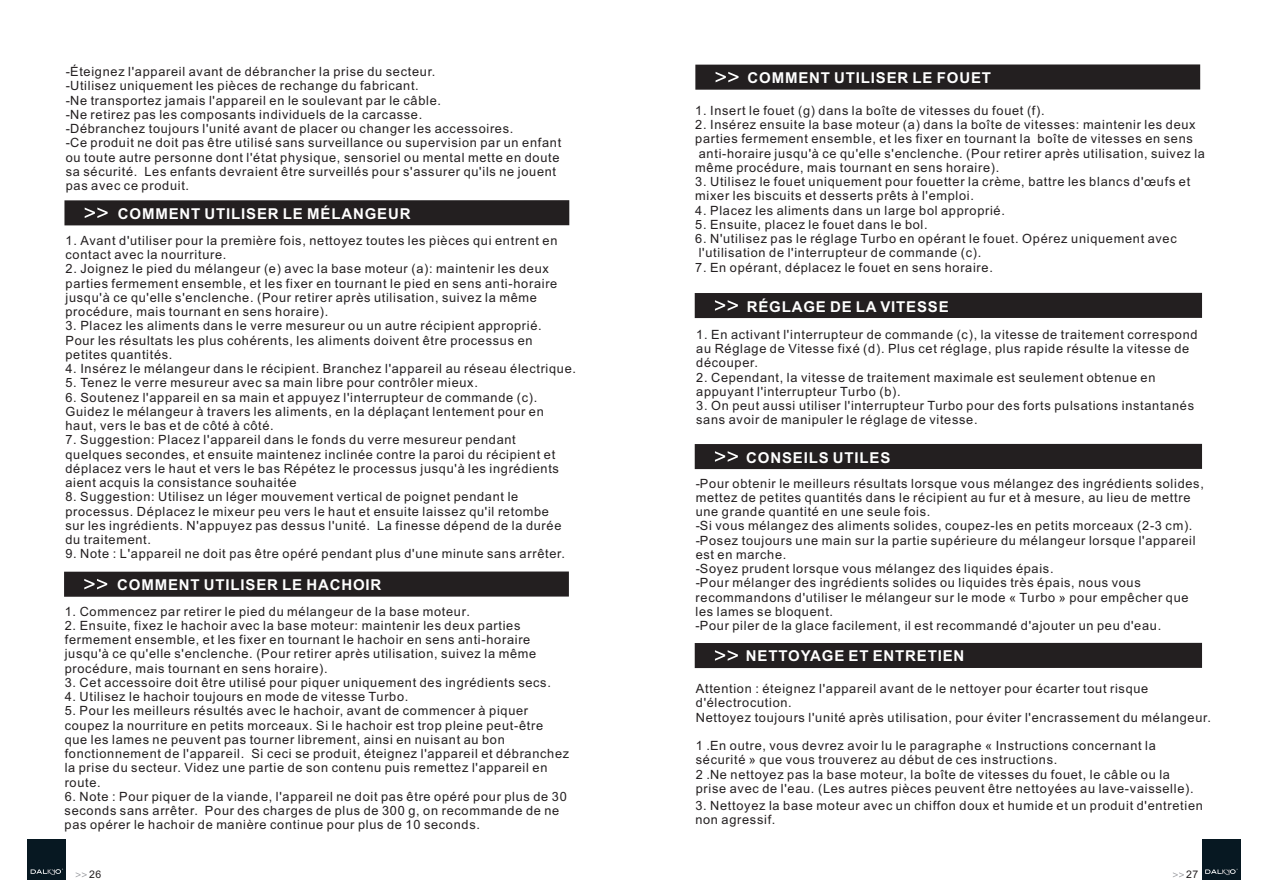
<style>
.page{position:relative;width:1263px;height:893px;background:#fff}
.page>*{position:absolute;margin:0;border:0;box-sizing:border-box;transform-origin:0 0}
.t1{font:700 15px "Arial";letter-spacing:.055em;color:#fff}
.t2{font:12.75px/14.2px "Arial";letter-spacing:.055em;color:#231f20}
.t3{font:10.5px "Arial";color:#231f20}
</style>
<div class="page">
<div style="left:64px;top:200px;width:505px;height:25px;background:#231f20"></div>
<svg style="left:85px;top:208px;width:23px;height:10px"></svg>
<div style="left:695px;top:64px;width:505px;height:26px;background:#231f20"></div>
<svg style="left:715px;top:72px;width:23px;height:10px"></svg>
<div style="left:64px;top:571px;width:505px;height:26px;background:#231f20"></div>
<svg style="left:84px;top:579px;width:23px;height:10px"></svg>
<div style="left:695px;top:293px;width:507px;height:25px;background:#231f20"></div>
<svg style="left:715px;top:300px;width:23px;height:11px"></svg>
<div style="left:695px;top:444px;width:507px;height:25px;background:#231f20"></div>
<svg style="left:715px;top:451px;width:23px;height:11px"></svg>
<div style="left:695px;top:643px;width:507px;height:25px;background:#231f20"></div>
<svg style="left:715px;top:650px;width:23px;height:11px"></svg>
<div style="left:27px;top:839px;width:39px;height:41px;background:#071822"></div>
<svg style="left:31px;top:869px;width:32px;height:6px"></svg>
<svg style="left:76px;top:872px;width:11px;height:5px"></svg>
<div style="left:1202px;top:839px;width:38px;height:41px;background:#071822"></div>
<svg style="left:1205px;top:869px;width:33px;height:6px"></svg>
<svg style="left:1173px;top:872px;width:11px;height:5px"></svg>
<p class="t2" style="left:66px;top:66px;width:497px">-Éteignez l'appareil avant de débrancher la prise du secteur.<br>-Utilisez uniquement les pièces de rechange du fabricant.<br>-Ne transportez jamais l'appareil en le soulevant par le câble.<br>-Ne retirez pas les composants individuels de la carcasse.<br>-Débranchez toujours l'unité avant de placer ou changer les accessoires.<br>-Ce produit ne doit pas être utilisé sans surveillance ou supervision par un enfant ou toute autre personne dont l'état physique, sensoriel ou mental mette en doute sa sécurité. Les enfants devraient être surveillés pour s'assurer qu'ils ne jouent pas avec ce produit.</p>
<p class="t1" style="left:118px;top:209px;width:294px">COMMENT UTILISER LE MÉLANGEUR</p>
<p class="t2" style="left:66px;top:234px;width:493px">1. Avant d'utiliser pour la première fois, nettoyez toutes les pièces qui entrent en contact avec la nourriture.</p>
<p class="t2" style="left:66px;top:263px;width:493px">2. Joignez le pied du mélangeur (e) avec la base moteur (a): maintenir les deux parties fermement ensemble, et les fixer en tournant le pied en sens anti-horaire jusqu'à ce qu'elle s'enclenche. (Pour retirer après utilisation, suivez la même procédure, mais tournant en sens horaire).</p>
<p class="t2" style="left:65px;top:320px;width:478px">3. Placez les aliments dans le verre mesureur ou un autre récipient approprié.<br>Pour les résultats les plus cohérents, les aliments doivent être processus en petites quantités.</p>
<p class="t2" style="left:65px;top:363px;width:512px">4. Insérez le mélangeur dans le récipient. Branchez l'appareil au réseau électrique.</p>
<p class="t2" style="left:65px;top:377px;width:414px">5. Tenez le verre mesureur avec sa main libre pour contrôler mieux.</p>
<p class="t2" style="left:65px;top:391px;width:480px">6. Soutenez l'appareil en sa main et appuyez l'interrupteur de commande (c).<br>Guidez le mélangeur à travers les aliments, en la déplaçant lentement pour en haut, vers le bas et de côté à côté.</p>
<p class="t2" style="left:65px;top:434px;width:495px">7. Suggestion: Placez l'appareil dans le fonds du verre mesureur pendant quelques secondes, et ensuite maintenez inclinée contre la paroi du récipient et déplacez vers le haut et vers le bas Répétez le processus jusqu'à les ingrédients aient acquis la consistance souhaitée</p>
<p class="t2" style="left:65px;top:491px;width:498px">8. Suggestion: Utilisez un léger mouvement vertical de poignet pendant le processus. Déplacez le mixeur peu vers le haut et ensuite laissez qu'il retombe sur les ingrédients. N'appuyez pas dessus l'unité. La finesse dépend de la durée du traitement.</p>
<p class="t2" style="left:65px;top:548px;width:501px">9. Note : L'appareil ne doit pas être opéré pendant plus d'une minute sans arrêter.</p>
<p class="t1" style="left:117px;top:579px;width:266px">COMMENT UTILISER LE HACHOIR</p>
<p class="t2" style="left:65px;top:605px;width:407px">1. Commencez par retirer le pied du mélangeur de la base moteur.</p>
<p class="t2" style="left:65px;top:619px;width:473px">2. Ensuite, fixez le hachoir avec la base moteur: maintenir les deux parties fermement ensemble, et les fixer en tournant le hachoir en sens anti-horaire jusqu'à ce qu'elle s'enclenche. (Pour retirer après utilisation, suivez la même procédure, mais tournant en sens horaire).</p>
<p class="t2" style="left:65px;top:676px;width:488px">3. Cet accessoire doit être utilisé pour piquer uniquement des ingrédients secs.</p>
<p class="t2" style="left:65px;top:691px;width:345px">4. Utilisez le hachoir toujours en mode de vitesse Turbo.</p>
<p class="t2" style="left:65px;top:705px;width:506px">5. Pour les meilleurs résultés avec le hachoir, avant de commencer à piquer coupez la nourriture en petits morceaux. Si le hachoir est trop pleine peut-être<br>que les lames ne peuvent pas tourner librement, ainsi en nuisant au bon fonctionnement de l'appareil. Si ceci se produit, éteignez l'appareil et débranchez la prise du secteur. Videz une partie de son contenu puis remettez l'appareil en route.</p>
<p class="t2" style="left:65px;top:790px;width:504px">6. Note : Pour piquer de la viande, l'appareil ne doit pas être opéré pour plus de 30 seconds sans arrêter. Pour des charges de plus de 300 g, on recommande de ne pas opérer le hachoir de manière continue pour plus de 10 seconds.</p>
<p class="t1" style="left:748px;top:72px;width:245px">COMMENT UTILISER LE FOUET</p>
<p class="t2" style="left:695px;top:104px;width:351px">1. Insert le fouet (g) dans la boîte de vitesses du fouet (f).</p>
<p class="t2" style="left:695px;top:119px;width:511px">2. Insérez ensuite la base moteur (a) dans la boîte de vitesses: maintenir les deux parties fermement ensemble, et les fixer en tournant la boîte de vitesses en sens anti-horaire jusqu'à ce qu'elle s'enclenche. (Pour retirer après utilisation, suivez la même procédure, mais tournant en sens horaire).</p>
<p class="t2" style="left:695px;top:176px;width:496px">3. Utilisez le fouet uniquement pour fouetter la crème, battre les blancs d'œufs et mixer les biscuits et desserts prêts à l'emploi.</p>
<p class="t2" style="left:695px;top:204px;width:311px">4. Placez les aliments dans un large bol approprié.</p>
<p class="t2" style="left:695px;top:218px;width:234px">5. Ensuite, placez le fouet dans le bol.</p>
<p class="t2" style="left:695px;top:233px;width:483px">6. N'utilisez pas le réglage Turbo en opérant le fouet. Opérez uniquement avec l'utilisation de l'interrupteur de commande (c).</p>
<p class="t2" style="left:695px;top:261px;width:299px">7. En opérant, déplacez le fouet en sens horaire.</p>
<p class="t1" style="left:747px;top:301px;width:203px">RÉGLAGE DE LA VITESSE</p>
<p class="t2" style="left:696px;top:328px;width:503px">1. En activant l'interrupteur de commande (c), la vitesse de traitement correspond au Réglage de Vitesse fixé (d). Plus cet réglage, plus rapide résulte la vitesse de découper.</p>
<p class="t2" style="left:696px;top:371px;width:461px">2. Cependant, la vitesse de traitement maximale est seulement obtenue en appuyant l'interrupteur Turbo (b).</p>
<p class="t2" style="left:696px;top:400px;width:499px">3. On peut aussi utiliser l'interrupteur Turbo pour des forts pulsations instantanés sans avoir de manipuler le réglage de vitesse.</p>
<p class="t1" style="left:746px;top:452px;width:146px">CONSEILS UTILES</p>
<p class="t2" style="left:696px;top:477px;width:510px">-Pour obtenir le meilleurs résultats lorsque vous mélangez des ingrédients solides, mettez de petites quantités dans le récipient au fur et à mesure, au lieu de mettre une grande quantité en une seule fois.<br>-Si vous mélangez des aliments solides, coupez-les en petits morceaux (2-3 cm). -Posez toujours une main sur la partie supérieure du mélangeur lorsque l'appareil est en marche.<br>-Soyez prudent lorsque vous mélangez des liquides épais.<br>-Pour mélanger des ingrédients solides ou liquides très épais, nous vous recommandons d'utiliser le mélangeur sur le mode « Turbo » pour empêcher que les lames se bloquent.<br>-Pour piler de la glace facilement, il est recommandé d'ajouter un peu d'eau.</p>
<p class="t1" style="left:746px;top:650px;width:220px">NETTOYAGE ET ENTRETIEN</p>
<p class="t2" style="left:696px;top:683px;width:517px">Attention : éteignez l'appareil avant de le nettoyer pour écarter tout risque d'électrocution.<br>Nettoyez toujours l'unité après utilisation, pour éviter l'encrassement du mélangeur.</p>
<p class="t2" style="left:696px;top:740px;width:499px">1 .En outre, vous devrez avoir lu le paragraphe « Instructions concernant la sécurité » que vous trouverez au début de ces instructions.<br>2 .Ne nettoyez pas la base moteur, la boîte de vitesses du fouet, le câble ou la prise avec de l'eau. (Les autres pièces peuvent être nettoyées au lave-vaisselle).</p>
<p class="t2" style="left:695px;top:799px;width:509px">3. Nettoyez la base moteur avec un chiffon doux et humide et un produit d'entretien non agressif.</p>
<p class="t3" style="left:89px;top:871px;width:14px">26</p>
<p class="t3" style="left:1186px;top:871px;width:14px">27</p>
</div>
